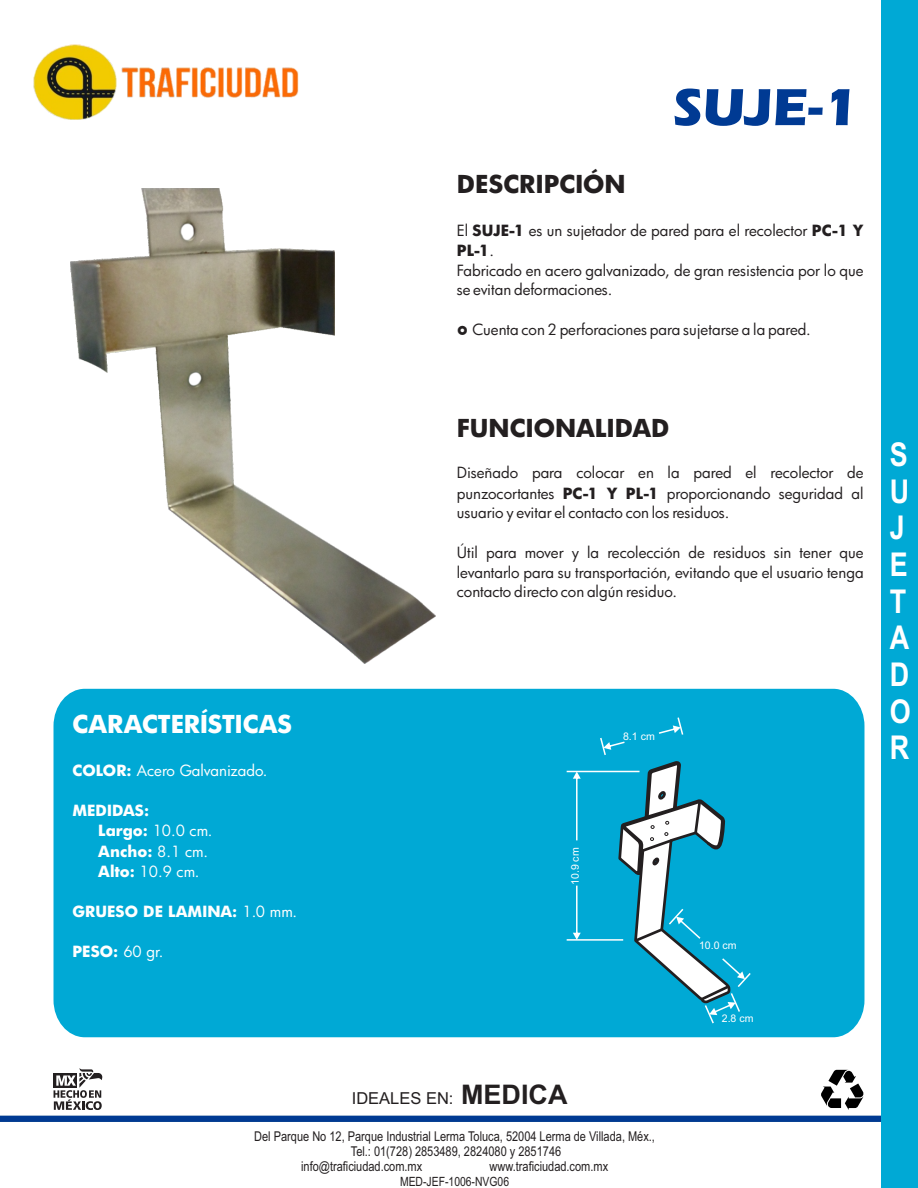
<style>
.page{position:relative;width:918px;height:1188px;background:#fff}
.page>*{position:absolute;margin:0;border:0;box-sizing:border-box;transform-origin:0 0}
.t1{font:700 54px "Eras ITC";color:#003a93}
.t2{font:700 32.85px/36.6px "Arial";color:#fff;scale:.82 1}
.t3{font:700 24px "Futura";color:#231f20}
.t4{font:700 24px "Futura";color:#fff}
.t5{font:16.5px "Arial";color:#231f20}
.t6{font:15px/19.8px "Futura";color:#231f20}
.t7{font:700 15px/20.2px "Futura";letter-spacing:.005em;color:#fff}
.t8{font:15px "Futura";color:#fff}
.t9{font:13.5px "Arial";color:#231f20;scale:.81 1}
.t10{font:12.75px "Arial";color:#231f20;scale:.81 1}
.t11{font:10.5px "Arial";color:#fff}
.s1{font-weight:700}
.s2{font-weight:400}
.s3{font-weight:700;font-size:27px}
</style>
<div class="page">
<div style="left:54px;top:689px;width:810px;height:348px;background:#00a9d5"></div>
<div style="left:0;top:1116px;width:918px;height:6px;background:#003a93"></div>
<svg style="left:821px;top:1070px;width:43px;height:40px"></svg>
<svg style="left:54px;top:1068px;width:49px;height:42px"></svg>
<div style="left:881px;top:0;width:37px;height:1188px;background:#00a9d5"></div>
<img style="left:71px;top:188px;width:364px;height:476px">
<svg style="left:573px;top:772px;width:8px;height:68px"></svg>
<svg style="left:573px;top:886px;width:8px;height:53px"></svg>
<hr style="left:567px;top:771px;width:73px;height:1px;background:#fff">
<hr style="left:567px;top:939px;width:56px;height:2px;background:#fff">
<svg style="left:599px;top:716px;width:153px;height:309px"></svg>
<img style="left:33px;top:44px;width:266px;height:76px">
<h3 class="t3" style="left:457px;top:175px;width:170px">DESCRIPCIÓN</h3>
<h1 class="t1" style="left:673px;top:88px;width:186px">SUJE-1</h1>
<p class="t6" style="left:457px;top:222px;width:408px;line-height:20.2px">El <span class="s1">SUJE-1</span> es un sujetador de pared para el recolector <span class="s1">PC-1 Y<br>PL-1</span>.</p>
<p class="t6" style="left:457px;top:262px;width:408px">Fabricado en acero galvanizado, de gran resistencia por lo que se evitan deformaciones.</p>
<p class="t6" style="left:472px;top:321px;width:340px">Cuenta con 2 perforaciones para sujetarse a la pared.</p>
<h3 class="t3" style="left:457px;top:418px;width:214px">FUNCIONALIDAD</h3>
<p class="t6" style="left:457px;top:465px;width:408px;text-align:justify">Diseñado para colocar en la pared el recolector de punzocortantes <span class="s1">PC-1 Y PL-1</span> proporcionando seguridad al usuario y evitar el contacto con los residuos.</p>
<h3 class="t4" style="left:73px;top:715px;width:221px">CARACTERÍSTICAS</h3>
<p class="t8" style="left:73px;top:764px;width:197px"><span class="s1">COLOR:</span> Acero Galvanizado.</p>
<p class="t7" style="left:98px;top:802px;width:116px;text-indent:-26px">MEDIDAS:<br>Largo: <span class="s2">10.0 cm.<br></span>Ancho: <span class="s2">8.1 cm.</span></p>
<p class="t8" style="left:98px;top:865px;width:103px"><span class="s1">Alto:</span> 10.9 cm.</p>
<p class="t7" style="left:73px;top:903px;width:226px">GRUESO DE LAMINA: <span class="s2">1.0 mm.</span></p>
<p class="t7" style="left:73px;top:943px;width:93px">PESO: <span class="s2">60 gr.</span></p>
<p class="t6" style="left:457px;top:544px;width:408px;text-align:justify">Útil para mover y la recolección de residuos sin tener que levantarlo para su transportación, evitando que el usuario tenga contacto directo con algún residuo.</p>
<p class="t11" style="left:571px;top:885px;width:39px;rotate:-90deg">10.9 cm</p>
<p class="t11" style="left:623px;top:732px;width:33px">8.1 cm</p>
<p class="t5" style="left:352px;top:1092px;width:217px">IDEALES EN: <span class="s3">MEDICA</span></p>
<p class="t11" style="left:699px;top:941px;width:39px">10.0 cm</p>
<p class="t11" style="left:722px;top:1015px;width:33px">2.8 cm</p>
<p class="t9" style="left:254px;top:1131px;width:496px">Del Parque No 12, Parque Industrial Lerma Toluca, 52004 Lerma de Villada, Méx.,</p>
<p class="t9" style="left:351px;top:1146px;width:261px">Tel.: 01(728) 2853489, 2824080 y 2851746</p>
<p class="t9" style="left:301px;top:1162px;width:151px">info@traficiudad.com.mx</p>
<p class="t9" style="left:490px;top:1162px;width:148px">www.traficiudad.com.mx</p>
<p class="t10" style="left:400px;top:1176px;width:136px">MED-JEF-1006-NVG06</p>
<h2 class="t2" style="left:890px;top:439px;width:27px">S<br>U<br>J<br>E<br>T<br>A<br>D<br>O<br>R</h2>
</div>
